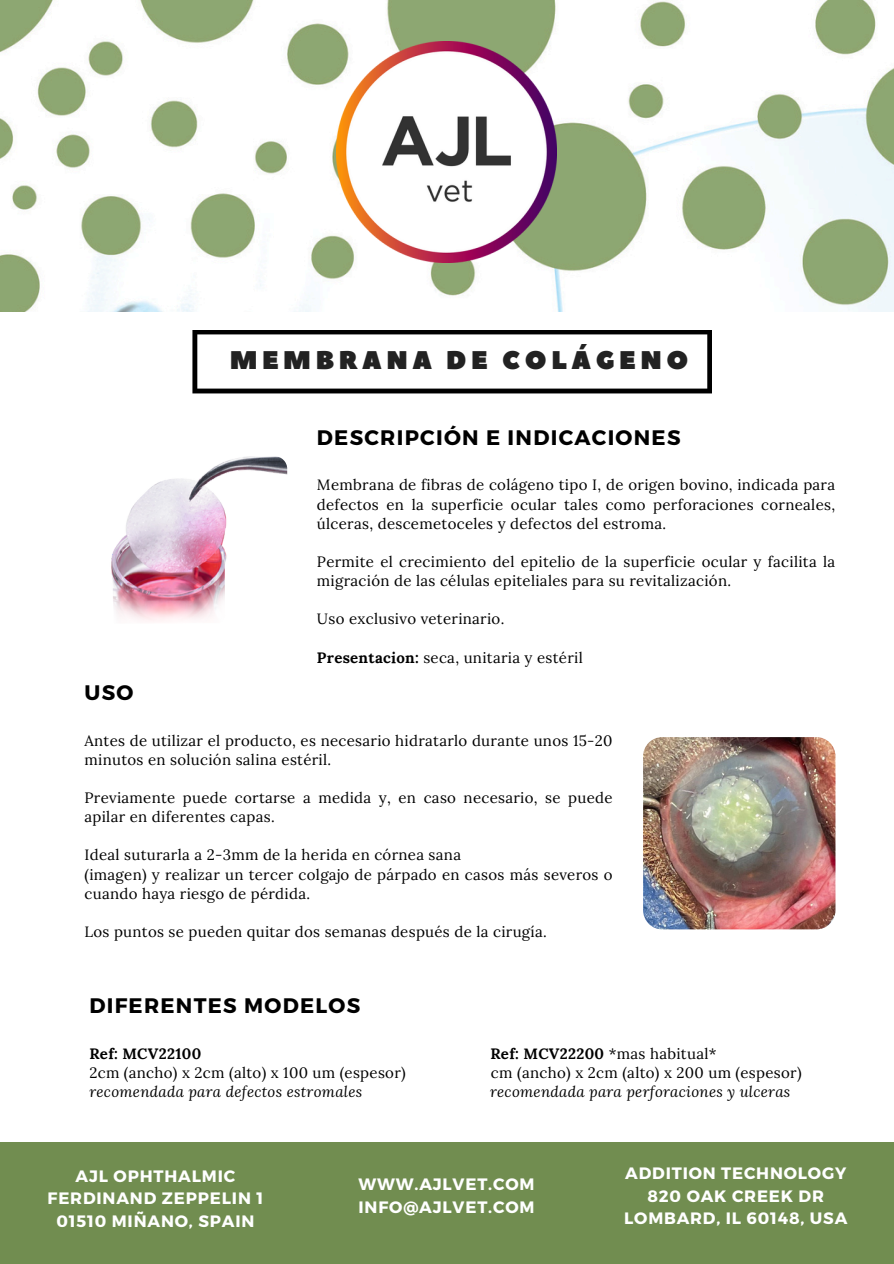
<style>
.page{position:relative;width:894px;height:1264px;background:#fff}
.page>*{position:absolute;margin:0;border:0;box-sizing:border-box;transform-origin:0 0}
.t1{font:25.5px "Peace Sans";letter-spacing:.18em;color:#222}
.t2{font:700 21px "Montserrat";letter-spacing:.06em;color:#000}
.t3{font:700 16.5px/22.5px "Montserrat";letter-spacing:.05em;color:#fff;text-align:center}
.t4{font:15px/19.2px "Lora";letter-spacing:.02em;color:#000}
.t5{font:italic 15px "Lora";letter-spacing:.02em;color:#000}
.t6{font:700 15px "Lora";letter-spacing:.02em;color:#000}
.s1{font-weight:700}
</style>
<div class="page">
<img style="left:0;top:0;width:893px;height:312px">
<div style="left:0;top:1119px;width:893px;height:144px;background:#718d50"></div>
<div style="left:0;top:313px;width:893px;height:828px;background:#fff"></div>
<img style="left:336px;top:42px;width:220px;height:220px">
<img style="left:84px;top:456px;width:203px;height:203px;border-radius:13px">
<svg style="left:192px;top:330px;width:520px;height:63px"></svg>
<img style="left:643px;top:737px;width:192px;height:192px">
<h1 class="t1" style="left:230px;top:343px;width:460px">MEMBRANA DE COLÁGENO</h1>
<p class="t2" style="left:317px;top:423px;width:365px">DESCRIPCIÓN E INDICACIONES</p>
<p class="t4" style="left:317px;top:475px;width:519px;text-align:justify">Membrana de fibras de colágeno tipo I, de origen bovino, indicada para defectos en la superficie ocular tales como perforaciones corneales, úlceras, descemetoceles y defectos del estroma.</p>
<h2 class="t4" style="left:317px;top:552px;width:519px">Permite el crecimiento del epitelio de la superficie ocular y facilita la migración de las células epiteliales para su revitalización.</h2>
<p class="t4" style="left:317px;top:609px;width:189px">Uso exclusivo veterinario.</p>
<p class="t4" style="left:317px;top:647px;width:267px"><span class="s1">Presentacion:</span> seca, unitaria y estéril</p>
<p class="t2" style="left:84px;top:678px;width:50px">USO</p>
<p class="t4" style="left:84px;top:730px;width:529px">Antes de utilizar el producto, es necesario hidratarlo durante unos 15-20 minutos en solución salina estéril.</p>
<p class="t4" style="left:84px;top:787px;width:529px">Previamente puede cortarse a medida y, en caso necesario, se puede apilar en diferentes capas.</p>
<p class="t4" style="left:84px;top:845px;width:378px">Ideal suturarla a 2-3mm de la herida en córnea sana</p>
<h2 class="t4" style="left:84px;top:864px;width:529px">(imagen) y realizar un tercer colgajo de párpado en casos más severos o cuando haya riesgo de pérdida.</h2>
<p class="t4" style="left:84px;top:921px;width:463px">Los puntos se pueden quitar dos semanas después de la cirugía.</p>
<p class="t2" style="left:89px;top:991px;width:272px">DIFERENTES MODELOS</p>
<p class="t6" style="left:89px;top:1043px;width:113px">Ref: MCV22100</p>
<p class="t4" style="left:490px;top:1043px;width:228px"><span class="s1">Ref: MCV22200</span> *mas habitual*</p>
<h3 class="t4" style="left:89px;top:1062px;width:318px">2cm (ancho) x 2cm (alto) x 100 um (espesor)</h3>
<h3 class="t4" style="left:491px;top:1062px;width:312px">cm (ancho) x 2cm (alto) x 200 um (espesor)</h3>
<h3 class="t5" style="left:89px;top:1081px;width:274px">recomendada para defectos estromales</h3>
<h3 class="t5" style="left:490px;top:1081px;width:302px">recomendada para perforaciones y ulceras</h3>
<p class="t3" style="left:48px;top:1163px;width:217px">AJL OPHTHALMIC<br>FERDINAND ZEPPELIN 1<br>01510 MIÑANO, SPAIN</p>
<p class="t3" style="left:358px;top:1172px;width:177px;text-align:left">WWW.AJLVET.COM<br>INFO@AJLVET.COM</p>
<h2 class="t3" style="left:624px;top:1161px;width:224px">ADDITION TECHNOLOGY<br>820 OAK CREEK DR<br>LOMBARD, IL 60148, USA</h2>
</div>
